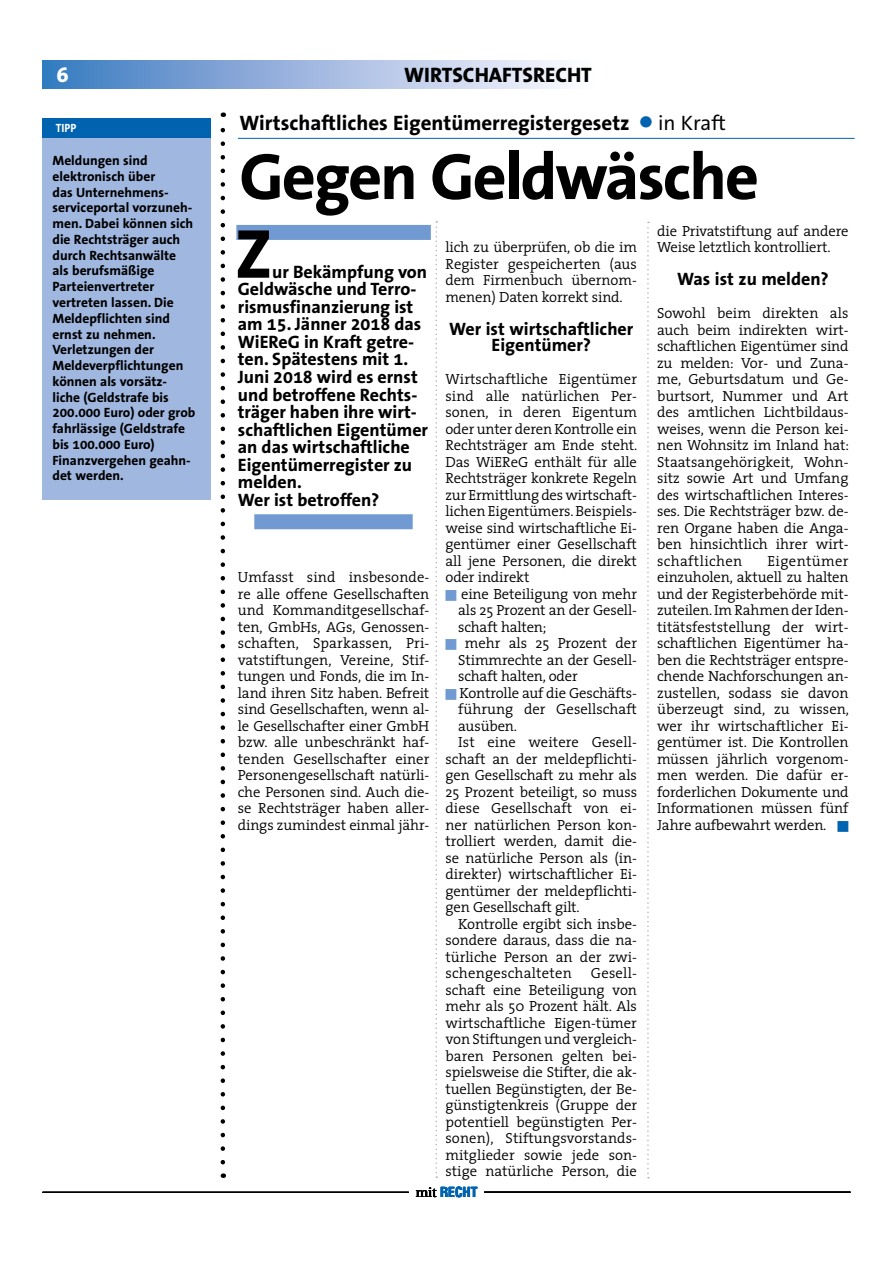
<style>
.page{position:relative;width:893px;height:1263px;background:#fff}
.page>*{position:absolute;margin:0;border:0;box-sizing:border-box;transform-origin:0 0}
.t1{font:700 70.05px "The Sans Correspondence";color:#000}
.t2{font:700 66px "The Sans Correspondence";letter-spacing:-.03em;color:#000}
.t3{font:700 21px "The Sans Correspondence";color:#000}
.t4{font:800 21px "The Sans";color:#000}
.t5{font:800 21px "The Sans";color:#fff}
.t6{font:700 18px/17.5px "The Sans Correspondence";color:#000;text-align:center}
.t7{font:300 14.7px/16.5px "The Serif";letter-spacing:-.005em;color:#000;text-align:justify}
.t8{font:300 14.7px "The Serif";letter-spacing:.015em;color:#000}
.t9{font:700 13.5px/15.8px "The Sans Correspondence";color:#000}
.t10{font:700 condensed 13.5px "Helvetica";color:#0063af}
.t11{font:700 12px "The Sans Correspondence";color:#fff;scale:.92 1}
.s1{color:#0063af}
.s2{font-weight:400}
.s3{color:#709ad1}
.s4{font-family:"Utopia";font-weight:400;font-stretch:normal;color:#000}
</style>
<div class="page">
<div style="left:43px;top:60px;width:551px;height:28px;background:linear-gradient(to right,#3c79c1,#fffcff)"></div>
<hr style="left:43px;top:1192px;width:366px;height:1px;background:#000">
<hr style="left:484px;top:1192px;width:366px;height:1px;background:#000">
<svg style="left:221px;top:113px;width:4px;height:1049px"></svg>
<div style="left:254px;top:514px;width:159px;height:15px;background:#709ad1"></div>
<div style="left:236px;top:225px;width:195px;height:15px;background:#709ad1"></div>
<hr style="left:238px;top:138px;width:617px;height:1px;background:#0063af">
<svg style="left:435px;top:221px;width:2px;height:957px"></svg>
<svg style="left:647px;top:222px;width:2px;height:956px"></svg>
<div style="left:43px;top:118px;width:168px;height:381px;background:#a0b7e0"></div>
<div style="left:43px;top:118px;width:168px;height:20px;background:#0063af"></div>
<h3 class="t5" style="left:57px;top:57px;width:14px">6</h3>
<p class="t11" style="left:56px;top:121px;width:24px">TIPP</p>
<p class="t9" style="left:52px;top:153px;width:144px">Meldungen sind elektronisch über<br>das Unternehmens&shy;serviceportal vorzuneh&shy;men. Dabei können sich die Rechtsträger auch durch Rechtsanwälte als berufsmäßige<br>Parteienvertreter vertreten lassen. Die<br>Meldepflichten sind ernst zu nehmen.<br>Verletzungen der<br>Meldeverpflichtungen können als vorsätz&shy;liche (Geldstrafe bis<br>200.000 Euro) oder grob fahrlässige (Geldstrafe bis 100.000 Euro)<br>Finanzvergehen geahn&shy;det werden.</p>
<h3 class="t4" style="left:404px;top:57px;width:189px">WIRTSCHAFTSRECHT</h3>
<h3 class="t3" style="left:239px;top:111px;width:488px">Wirtschaftliches Eigentümerregistergesetz <span class="s1">●</span> <span class="s2">in Kraft</span></h3>
<h2 class="t2" style="left:239px;top:141px;width:521px">Gegen Geldwäsche</h2>
<h1 class="t1" style="left:235px;top:216px;width:39px">Z</h1>
<p class="t6" style="left:238px;top:263px;width:192px;text-align:left;text-indent:34px">ur Bekämpfung von<br>Geldwäsche und Terro&shy;rismusfinanzierung ist am 15. Jänner 2018 das<br>WiEReG in Kraft getre&shy;ten. Spätestens mit 1.<br>Juni 2018 wird es ernst und betroffene Rechts&shy;träger haben ihre wirt&shy;schaftlichen Eigentümer an das wirtschaftliche<br>Eigentümerregister zu melden.<br>Wer ist betroffen?</p>
<p class="t7" style="left:238px;top:568px;width:193px">Umfasst sind insbesonde&shy;re alle offene Gesellschaften und Kommanditgesellschaf&shy;ten, GmbHs, AGs, Genossen&shy;schaften, Sparkassen, Pri&shy;vatstiftungen, Vereine, Stif&shy;tungen und Fonds, die im In&shy;land ihren Sitz haben. Befreit sind Gesellschaften, wenn al&shy;le Gesellschafter einer GmbH bzw. alle unbeschränkt haf&shy;tenden Gesellschafter einer Personengesellschaft natürli&shy;che Personen sind. Auch die&shy;se Rechtsträger haben aller&shy;dings zumindest einmal jähr-</p>
<p class="t7" style="left:445px;top:238px;width:193px">lich zu überprüfen, ob die im Register gespeicherten (aus dem Firmenbuch übernom&shy;menen) Daten korrekt sind.</p>
<p class="t6" style="left:449px;top:321px;width:186px;line-height:16.5px">Wer ist wirtschaftlicher<br>Eigentümer?</p>
<p class="t7" style="left:445px;top:370px;width:193px">Wirtschaftliche Eigentümer sind alle natürlichen Per&shy;sonen, in deren Eigentum oder unter deren Kontrolle ein Rechtsträger am Ende steht.<br>Das WiEReG enthält für alle Rechtsträger konkrete Regeln zur Ermittlung des wirtschaft&shy;lichen Eigentümers. Beispiels&shy;weise sind wirtschaftliche Ei&shy;gentümer einer Gesellschaft all jene Personen, die direkt oder indirekt</p>
<p class="t7" style="left:458px;top:585px;width:180px;text-indent:-13px"><span class="s3">■</span> eine Beteiligung von mehr als 25 Prozent an der Gesell&shy;schaft halten;</p>
<p class="t7" style="left:458px;top:634px;width:180px;text-indent:-13px"><span class="s3">■</span> mehr als 25 Prozent der Stimmrechte an der Gesell&shy;schaft halten, oder</p>
<p class="t7" style="left:445px;top:684px;width:193px"><span class="s3">■</span> Kontrolle auf die Geschäfts-</p>
<p class="t7" style="left:458px;top:700px;width:180px">führung der Gesellschaft</p>
<p class="t7" style="left:458px;top:717px;width:60px">ausüben.</p>
<p class="t7" style="left:458px;top:733px;width:180px">Ist eine weitere Gesell-</p>
<p class="t7" style="left:445px;top:750px;width:193px">schaft an der meldepflichti-</p>
<p class="t7" style="left:445px;top:766px;width:193px">gen Gesellschaft zu mehr als</p>
<p class="t7" style="left:445px;top:783px;width:193px">25 Prozent beteiligt, so muss</p>
<p class="t7" style="left:445px;top:799px;width:193px">diese Gesellschaft von ei-</p>
<p class="t7" style="left:445px;top:816px;width:193px">ner natürlichen Person kon-</p>
<p class="t7" style="left:445px;top:832px;width:193px">trolliert werden, damit die-</p>
<p class="t7" style="left:445px;top:849px;width:193px">se natürliche Person als (in-</p>
<p class="t7" style="left:445px;top:865px;width:193px">direkter) wirtschaftlicher Ei-</p>
<p class="t7" style="left:445px;top:882px;width:193px">gentümer der meldepflichti-</p>
<p class="t7" style="left:445px;top:898px;width:136px">gen Gesellschaft gilt.</p>
<p class="t7" style="left:458px;top:915px;width:180px">Kontrolle ergibt sich insbe-</p>
<p class="t7" style="left:445px;top:931px;width:193px">sondere daraus, dass die na-</p>
<p class="t7" style="left:445px;top:948px;width:193px">türliche Person an der zwi-</p>
<p class="t8" style="left:445px;top:961px;width:128px">schengeschalteten</p>
<p class="t7" style="left:445px;top:964px;width:193px;text-indent:145px">Gesell&shy;schaft eine Beteiligung von mehr als 50 Prozent hält. Als wirtschaftliche Eigen-tümer von Stiftungen und vergleich&shy;baren Personen gelten bei&shy;spielsweise die Stifter, die ak&shy;tuellen Begünstigten, der Be&shy;günstigtenkreis (Gruppe der potentiell begünstigten Per&shy;sonen), Stiftungsvorstands&shy;mitglieder sowie jede son&shy;stige natürliche Person, die</p>
<p class="t10" style="left:416px;top:1183px;width:63px"><span class="s4">mit</span> RECHT</p>
<p class="t7" style="left:657px;top:222px;width:193px">die Privatstiftung auf andere<br>Weise letztlich kontrolliert.</p>
<p class="t6" style="left:677px;top:271px;width:153px">Was ist zu melden?</p>
<p class="t7" style="left:657px;top:304px;width:194px">Sowohl beim direkten als auch beim indirekten wirt&shy;schaftlichen Eigentümer sind zu melden: Vor- und Zuna&shy;me, Geburtsdatum und Ge&shy;burtsort, Nummer und Art des amtlichen Lichtbildaus&shy;weises, wenn die Person kei&shy;nen Wohnsitz im Inland hat:<br>Staatsangehörigkeit, Wohn&shy;sitz sowie Art und Umfang des wirtschaftlichen Interes&shy;ses. Die Rechtsträger bzw. de&shy;ren Organe haben die Anga&shy;ben hinsichtlich ihrer wirt&shy;schaftlichen</p>
<p class="t7" style="left:657px;top:552px;width:193px;text-indent:110px">Eigentümer einzuholen, aktuell zu halten und der Registerbehörde mit&shy;zuteilen. Im Rahmen der Iden&shy;titätsfeststellung der wirt&shy;schaftlichen Eigentümer ha&shy;ben die Rechtsträger entspre&shy;chende Nachforschungen an&shy;zustellen, sodass sie davon überzeugt sind, zu wissen, wer ihr wirtschaftlicher Ei&shy;gentümer ist. Die Kontrollen müssen jährlich vorgenom&shy;men werden. Die dafür er&shy;forderlichen Dokumente und Informationen müssen fünf Jahre aufbewahrt werden. <span class="s1">■</span></p>
</div>
